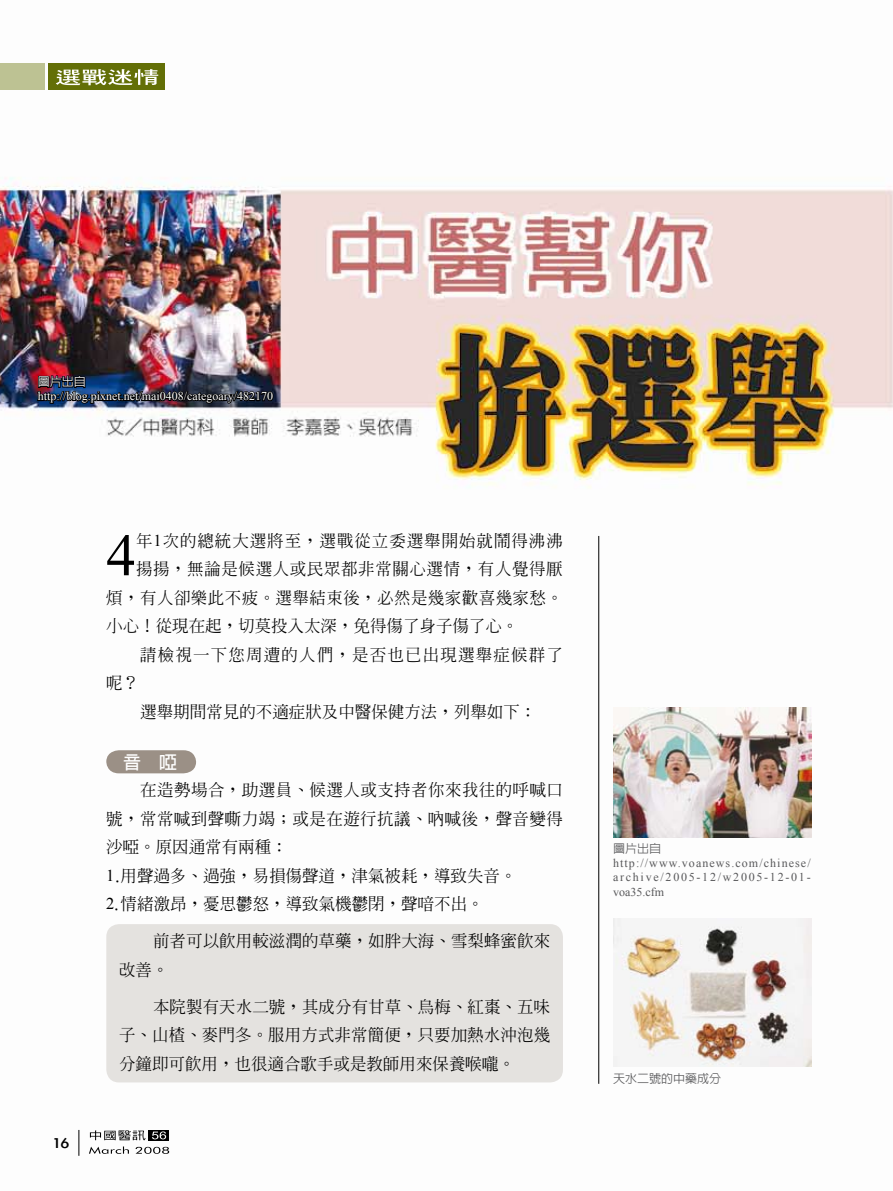
<style>
.page{position:relative;width:893px;height:1191px;background:#fff}
.page>*{position:absolute;margin:0;border:0;box-sizing:border-box;transform-origin:0 0}
.t1{font:59.55px "Times New Roman";color:#000}
.t2{font:700 18px "Lin Gothic";color:#fff}
.t3{font:500 16.5px/28.5px "Inn Ming";letter-spacing:.005em;color:#000}
.t4{font:500 16.5px/28.5px "Inn Ming";letter-spacing:.025em;color:#000}
.t5{font:500 16.5px "Inn Ming";letter-spacing:.055em;color:#000}
.t6{font:500 16.5px "Inn Ming";letter-spacing:.035em;color:#000}
.t7{font:500 16.5px "Inn Ming";letter-spacing:.07em;color:#000}
.t8{font:16.2px "Li Gothic Med";color:#000;scale:1.11 1}
.t9{font:12px/14.4px "Times New Roman";letter-spacing:.09em;color:#58585a;text-align:justify}
.t10{font:12px "Times New Roman";color:#fff}
.t11{font:500 12px "Lin Gothic";color:#58585a}
.t12{font:500 12px "Lin Gothic";color:#fff}
.s1{font-family:"Times New Roman";font-weight:400}
</style>
<div class="page">
<img style="left:0;top:63px;width:893px;height:1093px">
<hr style="left:598px;top:536px;width:1px;height:547px;background:#000">
<img style="left:613px;top:918px;width:198px;height:148px">
<svg style="left:106px;top:750px;width:90px;height:23px;background:#a1978e"></svg>
<div style="left:106px;top:924px;width:457px;height:158px;background:#e4e2df;border-radius:13px"></div>
<img style="left:613px;top:707px;width:198px;height:130px">
<img style="left:36px;top:374px;width:239px;height:31px">
<div style="left:149px;top:1130px;width:20px;height:10px;background:#000"></div>
<svg style="left:90px;top:1130px;width:56px;height:10px"></svg>
<svg style="left:152px;top:1131px;width:14px;height:8px"></svg>
<svg style="left:89px;top:1146px;width:40px;height:7px"></svg>
<svg style="left:136px;top:1146px;width:33px;height:7px"></svg>
<svg style="left:79px;top:1130px;width:1px;height:25px"></svg>
<div style="left:49px;top:64px;width:116px;height:26px;background:#636f07"></div>
<div style="left:0;top:64px;width:44px;height:26px;background:#bdc293"></div>
<svg style="left:56px;top:69px;width:102px;height:16px"></svg>
<p class="t12" style="left:38px;top:376px;width:49px">圖片出自</p>
<p class="t10" style="left:38px;top:389px;width:237px">http://blog.pixnet.net/mai0408/categoary/482170</p>
<p class="t8" style="left:53px;top:1134px;width:16px">16</p>
<h1 class="t1" style="left:106px;top:521px;width:31px">4</h1>
<p class="t5" style="left:136px;top:532px;width:428px">年<span class="s1">1</span>次的總統大選將至，選戰從立委選舉開始就鬧得沸沸</p>
<p class="t6" style="left:136px;top:561px;width:428px">揚揚，無論是候選人或民眾都非常關心選情，有人覺得厭</p>
<p class="t4" style="left:106px;top:583px;width:458px">煩，有人卻樂此不疲。選舉結束後，必然是幾家歡喜幾家愁。</p>
<p class="t3" style="left:106px;top:612px;width:414px">小心！從現在起，切莫投入太深，免得傷了身子傷了心。</p>
<p class="t7" style="left:140px;top:646px;width:424px">請檢視一下您周遭的人們，是否也已出現選舉症候群了</p>
<p class="t3" style="left:106px;top:669px;width:34px">呢？</p>
<p class="t3" style="left:140px;top:697px;width:398px">選舉期間常見的不適症狀及中醫保健方法，列舉如下：</p>
<p class="t2" style="left:123px;top:753px;width:55px">音　啞</p>
<p class="t4" style="left:106px;top:775px;width:458px;text-indent:34px">在造勢場合，助選員、候選人或支持者你來我往的呼喊口號，常常喊到聲嘶力竭；或是在遊行抗議、吶喊後，聲音變得沙啞。原因通常有兩種：<br><span class="s1">1</span>.用聲過多、過強，易損傷聲道，津氣被耗，導致失音。<br><span class="s1">2</span>.情緒激昂，憂思鬱怒，導致氣機鬱閉，聲喑不出。</p>
<p class="t3" style="left:119px;top:926px;width:433px;text-indent:34px">前者可以飲用較滋潤的草藥，如胖大海、雪梨蜂蜜飲來改善。</p>
<p class="t3" style="left:119px;top:992px;width:433px;text-align:justify;text-indent:34px">本院製有天水二號，其成分有甘草、烏梅、紅棗、五味子、山楂、麥門冬。服用方式非常簡便，只要加熱水沖泡幾分鐘即可飲用，也很適合歌手或是教師用來保養喉嚨。</p>
<p class="t11" style="left:613px;top:842px;width:49px">圖片出自</p>
<p class="t9" style="left:613px;top:855px;width:199px">http://www.voanews.com/chinese/ archive/2005-12/w2005-12-01- voa35.cfm</p>
<p class="t11" style="left:613px;top:1072px;width:109px">天水二號的中藥成分</p>
</div>
